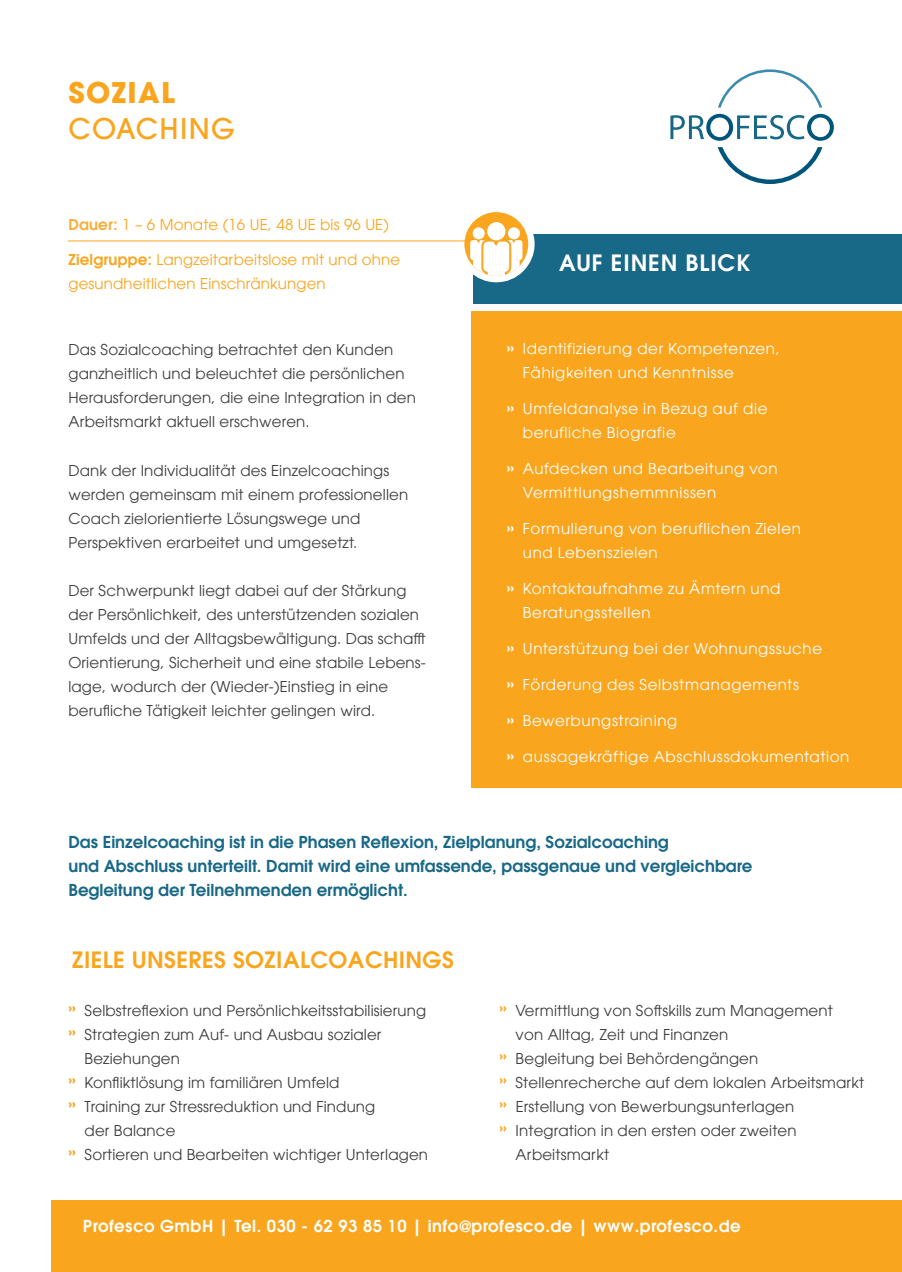
<style>
.page{position:relative;width:902px;height:1272px;background:#fff}
.page>*{position:absolute;margin:0;border:0;box-sizing:border-box;transform-origin:0 0}
.t1{font:500 28.5px "ITC Avant Garde Pro";letter-spacing:.05em;color:#f9a51e}
.t2{font:700 28.5px "ITC Avant Garde Pro";letter-spacing:.05em;color:#f9a51e}
.t3{font:600 22.5px "ITC Avant Garde Pro";letter-spacing:.02em;color:#f9a51e}
.t4{font:600 22.5px "ITC Avant Garde Pro";letter-spacing:.04em;color:#fff}
.t5{font:600 16.5px "ITC Avant Garde Pro";color:#186887}
.t6{font:600 16.5px "ITC Avant Garde Pro";letter-spacing:.03em;color:#fff}
.t7{font:15px/24px "ITC Avant Garde Pro";letter-spacing:.01em;color:#3e3e3f}
.t8{font:15px "ITC Avant Garde Pro";letter-spacing:.045em;color:#fff}
.t9{font:15px "ITC Avant Garde Pro";letter-spacing:.01em;color:#f9a51e}
.s1{font-weight:600;color:#fbad36}
.s2{font-weight:600}
.s3{font-weight:700;font-size:18px}
.s4{font-weight:700;font-size:18px;color:#f9a51e}
</style>
<div class="page">
<svg style="left:718px;top:69px;width:104px;height:39px"></svg>
<svg style="left:717px;top:147px;width:105px;height:37px"></svg>
<svg style="left:670px;top:114px;width:163px;height:27px"></svg>
<div style="left:472px;top:311px;width:429px;height:476px;background:#f9a51e"></div>
<div style="left:473px;top:234px;width:428px;height:70px;background:#186887"></div>
<div style="left:458px;top:206px;width:76px;height:76px;background:#fff;border-radius:50%"></div>
<div style="left:464px;top:212px;width:64px;height:64px;background:#f9a51e;border-radius:50%"></div>
<div style="left:487px;top:222px;width:18px;height:18px;background:#fff;border-radius:50%"></div>
<div style="left:508px;top:227px;width:12px;height:12px;background:#fff;border-radius:50%"></div>
<div style="left:472px;top:227px;width:12px;height:12px;background:#fff;border-radius:50%"></div>
<svg style="left:470px;top:240px;width:52px;height:36px"></svg>
<div style="left:51px;top:1200px;width:850px;height:71px;background:#f9a51e"></div>
<hr style="left:68px;top:240px;width:399px;height:1px;background:#f9a51e">
<p class="t2" style="left:68px;top:74px;width:108px">SOZIAL</p>
<p class="t1" style="left:68px;top:111px;width:168px">COACHING</p>
<p class="t9" style="left:68px;top:215px;width:322px"><span class="s1">Dauer:</span> 1 – 6 Monate (16 UE, 48 UE bis 96 UE)</p>
<p class="t9" style="left:68px;top:250px;width:333px"><span class="s2">Zielgruppe:</span> Langzeitarbeitslose mit und ohne</p>
<p class="t9" style="left:68px;top:274px;width:259px">gesundheitlichen Einschränkungen</p>
<p class="t7" style="left:68px;top:338px;width:349px">Das Sozialcoaching betrachtet den Kunden ganzheitlich und beleuchtet die persönlichen Herausforderungen, die eine Integration in den Arbeitsmarkt aktuell erschweren.</p>
<p class="t7" style="left:68px;top:458px;width:341px">Dank der Individualität des Einzelcoachings werden gemeinsam mit einem professionellen<br>Coach zielorientierte Lösungswege und</p>
<p class="t7" style="left:68px;top:530px;width:290px">Perspektiven erarbeitet und umgesetzt.</p>
<p class="t7" style="left:68px;top:578px;width:359px">Der Schwerpunkt liegt dabei auf der Stärkung der Persönlichkeit, des unterstützenden sozialen Umfelds und der Alltagsbewältigung. Das schafft Orientierung, Sicherheit und eine stabile Lebens&shy;lage, wodurch der (Wieder-)Einstieg in eine</p>
<p class="t7" style="left:68px;top:698px;width:308px">berufliche Tätigkeit leichter gelingen wird.</p>
<p class="t4" style="left:559px;top:248px;width:192px">AUF EINEN BLICK</p>
<p class="t8" style="left:506px;top:339px;width:275px"><span class="s3">»</span> Identifizierung der Kompetenzen,</p>
<p class="t8" style="left:523px;top:363px;width:212px">Fähigkeiten und Kenntnisse</p>
<p class="t8" style="left:506px;top:399px;width:262px"><span class="s3">»</span> Umfeldanalyse in Bezug auf die</p>
<p class="t8" style="left:523px;top:423px;width:154px">berufliche Biografie</p>
<p class="t8" style="left:506px;top:459px;width:272px"><span class="s3">»</span> Aufdecken und Bearbeitung von</p>
<p class="t8" style="left:523px;top:483px;width:195px">Vermittlungshemmnissen</p>
<p class="t8" style="left:506px;top:519px;width:295px"><span class="s3">»</span> Formulierung von beruflichen Zielen</p>
<p class="t8" style="left:523px;top:543px;width:136px">und Lebenszielen</p>
<p class="t8" style="left:506px;top:579px;width:275px"><span class="s3">»</span> Kontaktaufnahme zu Ämtern und</p>
<p class="t8" style="left:523px;top:603px;width:129px">Beratungsstellen</p>
<p class="t8" style="left:506px;top:639px;width:317px"><span class="s3">»</span> Unterstützung bei der Wohnungssuche</p>
<p class="t8" style="left:506px;top:675px;width:293px"><span class="s3">»</span> Förderung des Selbstmanagements</p>
<p class="t8" style="left:506px;top:711px;width:172px"><span class="s3">»</span> Bewerbungstraining</p>
<p class="t8" style="left:506px;top:747px;width:344px"><span class="s3">»</span> aussagekräftige Abschlussdokumentation</p>
<p class="t5" style="left:68px;top:830px;width:602px">Das Einzelcoaching ist in die Phasen Reflexion, Zielplanung, Sozialcoaching</p>
<p class="t5" style="left:68px;top:854px;width:685px">und Abschluss unterteilt. Damit wird eine umfassende, passgenaue und vergleichbare</p>
<p class="t5" style="left:68px;top:878px;width:340px">Begleitung der Teilnehmenden ermöglicht.</p>
<p class="t3" style="left:72px;top:944px;width:383px">ZIELE UNSERES SOZIALCOACHINGS</p>
<p class="t7" style="left:68px;top:998px;width:359px"><span class="s4">»</span> Selbstreflexion und Persönlichkeitsstabilisierung</p>
<p class="t7" style="left:68px;top:1022px;width:314px"><span class="s4">»</span> Strategien zum Auf- und Ausbau sozialer</p>
<p class="t7" style="left:85px;top:1046px;width:97px">Beziehungen</p>
<p class="t7" style="left:68px;top:1070px;width:272px"><span class="s4">»</span> Konfliktlösung im familiären Umfeld</p>
<p class="t7" style="left:68px;top:1094px;width:308px"><span class="s4">»</span> Training zur Stressreduktion und Findung</p>
<p class="t7" style="left:85px;top:1118px;width:92px">der Balance</p>
<p class="t7" style="left:68px;top:1142px;width:361px"><span class="s4">»</span> Sortieren und Bearbeiten wichtiger Unterlagen</p>
<p class="t7" style="left:499px;top:998px;width:335px"><span class="s4">»</span> Vermittlung von Softskills zum Management</p>
<p class="t7" style="left:515px;top:1022px;width:214px">von Alltag, Zeit und Finanzen</p>
<p class="t7" style="left:499px;top:1046px;width:260px"><span class="s4">»</span> Begleitung bei Behördengängen</p>
<p class="t7" style="left:499px;top:1070px;width:366px"><span class="s4">»</span> Stellenrecherche auf dem lokalen Arbeitsmarkt</p>
<p class="t7" style="left:499px;top:1094px;width:296px"><span class="s4">»</span> Erstellung von Bewerbungsunterlagen</p>
<p class="t7" style="left:499px;top:1118px;width:299px"><span class="s4">»</span> Integration in den ersten oder zweiten</p>
<p class="t7" style="left:515px;top:1142px;width:95px">Arbeitsmarkt</p>
<p class="t6" style="left:83px;top:1214px;width:659px">Profesco GmbH | Tel. 030 - 62 93 85 10 | info@profesco.de | www.profesco.de</p>
</div>
